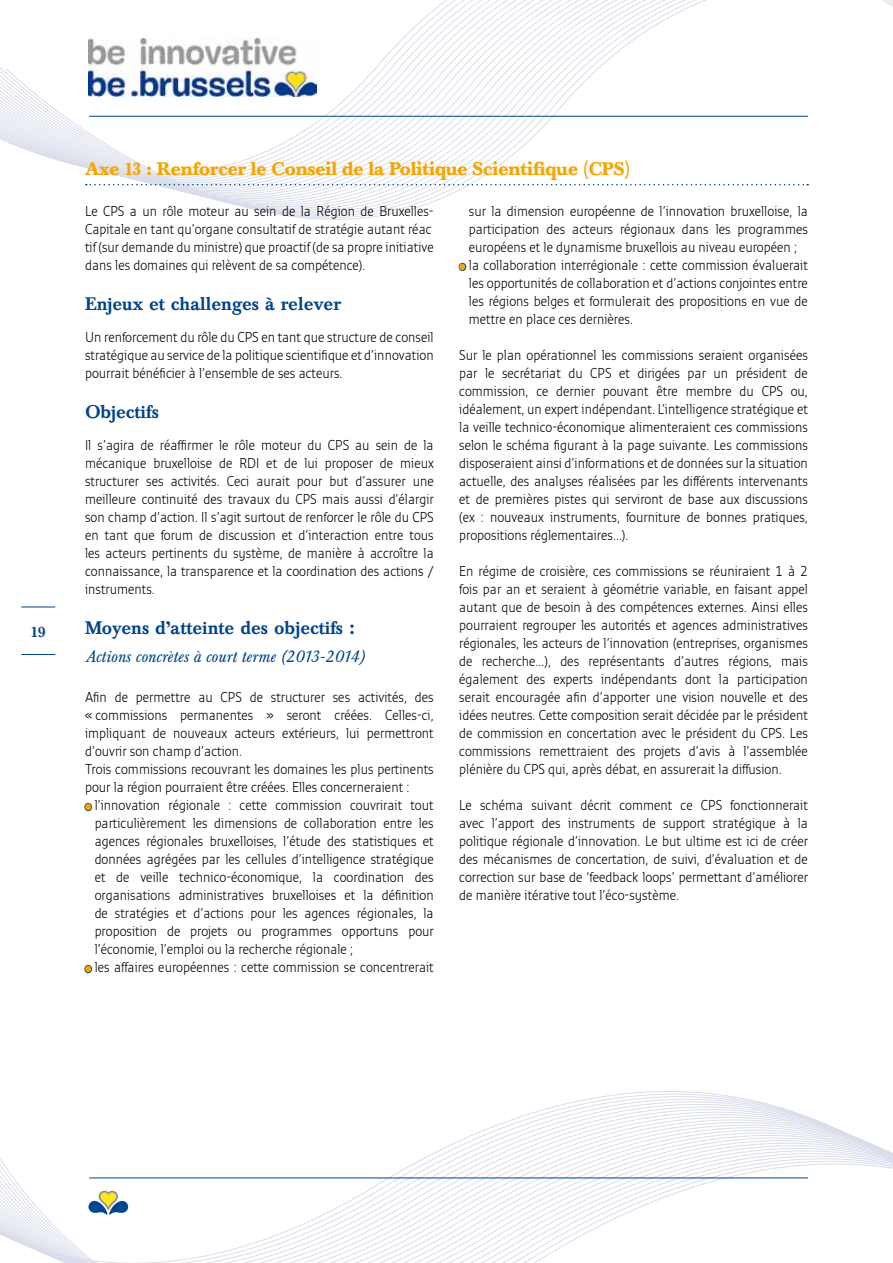
<style>
.page{position:relative;width:893px;height:1263px;background:#fff}
.page>*{position:absolute;margin:0;border:0;box-sizing:border-box;transform-origin:0 0}
.t1{font:500 18px "Baskerville BE";color:#004489}
.t2{font:700 18px "Baskerville BE";color:#f6a400;scale:.95 1}
.t3{font:italic 16.5px "Baskerville BE";color:#004489}
.t4{font:500 15px "Baskerville";color:#004489}
.t5{font:300 14.25px/18px "Monitor";color:#000;text-align:justify;scale:.9 1}
</style>
<div class="page">
<svg style="left:0;top:0;width:893px;height:220px"></svg>
<svg style="left:0;top:1091px;width:893px;height:172px"></svg>
<svg style="left:88px;top:1191px;width:40px;height:24px"></svg>
<hr style="left:89px;top:1177px;width:719px;height:1px;background:#004489">
<hr style="left:89px;top:116px;width:719px;height:1px;background:#004489">
<hr style="left:21px;top:607px;width:34px;height:1px;background:#004489">
<hr style="left:21px;top:654px;width:34px;height:1px;background:#004489">
<img style="left:88px;top:38px;width:228px;height:58px">
<svg style="left:86px;top:184px;width:722px;height:1px"></svg>
<svg style="left:84px;top:802px;width:8px;height:10px"></svg>
<svg style="left:84px;top:964px;width:8px;height:10px"></svg>
<svg style="left:458px;top:262px;width:9px;height:10px"></svg>
<p class="t4" style="left:31px;top:623px;width:16px">19</p>
<p class="t2" style="left:85px;top:158px;width:575px">Axe 13 : Renforcer le Conseil de la Politique Scientifique (CPS)</p>
<p class="t5" style="left:85px;top:201px;width:389px;text-align:left">Le CPS a un rôle moteur au sein de la Région de Bruxelles-Capitale en tant qu’organe consultatif de stratégie autant réac tif (sur demande du ministre) que proactif (de sa propre initiative dans les domaines qui relèvent de sa compétence).</p>
<p class="t1" style="left:85px;top:293px;width:258px">Enjeux et challenges à relever</p>
<p class="t5" style="left:85px;top:327px;width:389px">Un renforcement du rôle du CPS en tant que structure de conseil stratégique au service de la politique scientifique et d’innovation pourrait bénéficier à l’ensemble de ses acteurs.</p>
<p class="t1" style="left:85px;top:401px;width:75px">Objectifs</p>
<p class="t5" style="left:85px;top:435px;width:389px">Il s’agira de réaffirmer le rôle moteur du CPS au sein de la mécanique bruxelloise de RDI et de lui proposer de mieux structurer ses activités. Ceci aurait pour but d’assurer une meilleure continuité des travaux du CPS mais aussi d’élargir son champ d’action. Il s’agit surtout de renforcer le rôle du CPS en tant que forum de discussion et d’interaction entre tous les acteurs pertinents du système, de manière à accroître la connaissance, la transparence et la coordination des actions / instruments.</p>
<p class="t1" style="left:85px;top:617px;width:271px">Moyens d’atteinte des objectifs :</p>
<p class="t3" style="left:85px;top:647px;width:281px">Actions concrètes à court terme (2013-2014)</p>
<p class="t5" style="left:85px;top:687px;width:389px;text-align:left">Afin de permettre au CPS de structurer ses activités, des « commissions permanentes » seront créées. Celles-ci, impliquant de nouveaux acteurs extérieurs, lui permettront d’ouvrir son champ d’action.<br>Trois commissions recouvrant les domaines les plus pertinents pour la région pourraient être créées. Elles concerneraient :</p>
<p class="t5" style="left:95px;top:795px;width:378px;text-align:left">l’innovation régionale : cette commission couvrirait tout particulièrement les dimensions de collaboration entre les agences régionales bruxelloises, l’étude des statistiques et données agrégées par les cellules d’intelligence stratégique et de veille technico-économique, la coordination des organisations administratives bruxelloises et la définition de stratégies et d’actions pour les agences régionales, la proposition de projets ou programmes opportuns pour l’économie, l’emploi ou la recherche régionale ;<br>les affaires européennes : cette commission se concentrerait</p>
<p class="t5" style="left:469px;top:201px;width:378px;text-align:left">sur la dimension européenne de l’innovation bruxelloise, la participation des acteurs régionaux dans les programmes européens et le dynamisme bruxellois au niveau européen ; la collaboration interrégionale : cette commission évaluerait les opportunités de collaboration et d’actions conjointes entre les régions belges et formulerait des propositions en vue de mettre en place ces dernières.</p>
<p class="t5" style="left:459px;top:345px;width:389px">Sur le plan opérationnel les commissions seraient organisées par le secrétariat du CPS et dirigées par un président de commission, ce dernier pouvant être membre du CPS ou, idéalement, un expert indépendant. L’intelligence stratégique et la veille technico-économique alimenteraient ces commissions selon le schéma figurant à la page suivante. Les commissions disposeraient ainsi d’informations et de données sur la situation actuelle, des analyses réalisées par les différents intervenants et de premières pistes qui serviront de base aux discussions (ex : nouveaux instruments, fourniture de bonnes pratiques, propositions réglementaires...).</p>
<p class="t5" style="left:459px;top:561px;width:389px">En régime de croisière, ces commissions se réuniraient 1 à 2 fois par an et seraient à géométrie variable, en faisant appel autant que de besoin à des compétences externes. Ainsi elles pourraient regrouper les autorités et agences administratives régionales, les acteurs de l’innovation (entreprises, organismes de recherche...), des représentants d’autres régions, mais également des experts indépendants dont la participation serait encouragée afin d’apporter une vision nouvelle et des idées neutres. Cette composition serait décidée par le président de commission en concertation avec le président du CPS. Les commissions remettraient des projets d’avis à l’assemblée plénière du CPS qui, après débat, en assurerait la diffusion.</p>
<p class="t5" style="left:459px;top:795px;width:389px">Le schéma suivant décrit comment ce CPS fonctionnerait avec l’apport des instruments de support stratégique à la politique régionale d’innovation. Le but ultime est ici de créer des mécanismes de concertation, de suivi, d’évaluation et de correction sur base de ‘feedback loops’ permettant d’améliorer de manière itérative tout l’éco-système.</p>
</div>
